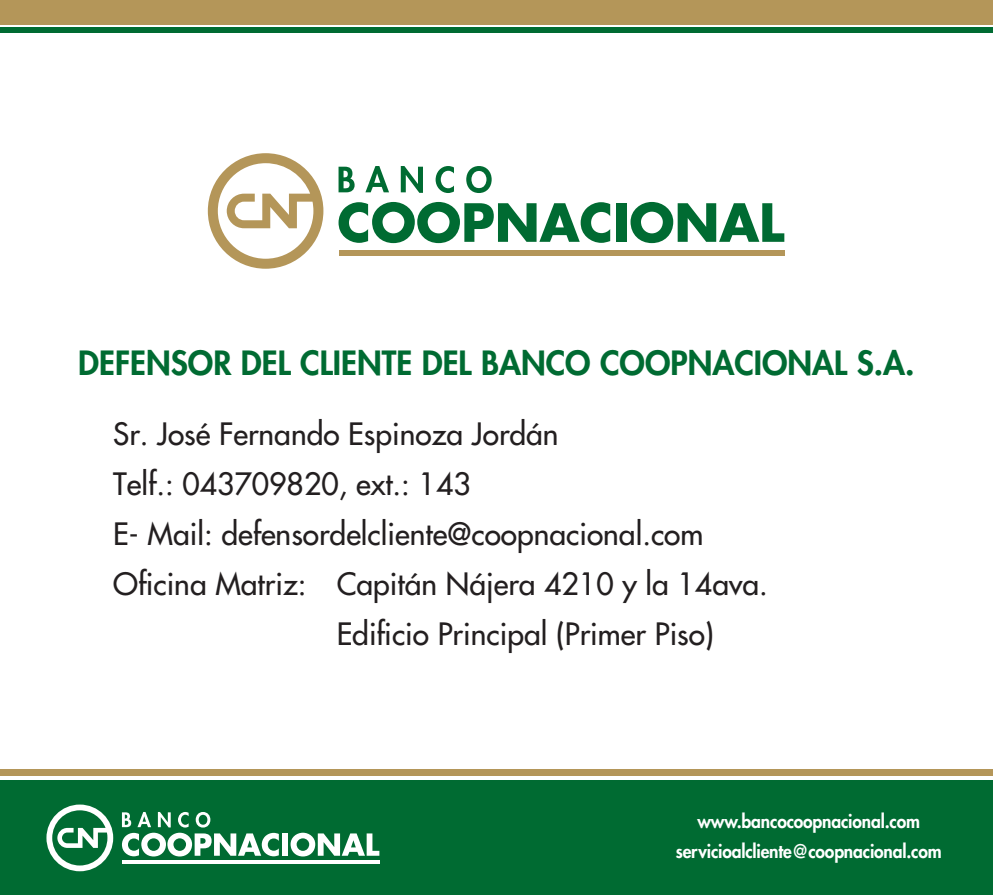
<style>
.page{position:relative;width:993px;height:895px;background:#fff}
.page>*{position:absolute;margin:0;border:0;box-sizing:border-box;transform-origin:0 0}
.t1{font:800 32.5px "Futura Std";color:#006b32}
.t2{font:500 30px "Futura Std";color:#231f20}
.t3{font:800 18.3px/29.6px "Futura Std";letter-spacing:-.01em;color:#fff;text-align:center;scale:.95 1}
</style>
<div class="page">
<div style="left:0;top:780px;width:992px;height:115px;background:#006b32"></div>
<div style="left:0;top:0;width:992px;height:24px;background:#b49659"></div>
<div style="left:0;top:769px;width:992px;height:6px;background:#b49659"></div>
<div style="left:0;top:28px;width:992px;height:5px;background:#006b32"></div>
<hr style="left:122px;top:860px;width:257px;height:4px;background:#fff">
<svg style="left:122px;top:812px;width:157px;height:44px"></svg>
<div style="left:282px;top:833px;width:6px;height:22px;background:#fff"></div>
<svg style="left:290px;top:832px;width:89px;height:24px"></svg>
<svg style="left:46px;top:804px;width:67px;height:67px"></svg>
<div style="left:338px;top:250px;width:446px;height:6px;background:#b49659"></div>
<svg style="left:338px;top:167px;width:16px;height:25px"></svg>
<svg style="left:365px;top:166px;width:24px;height:26px"></svg>
<svg style="left:400px;top:166px;width:23px;height:27px"></svg>
<svg style="left:435px;top:166px;width:19px;height:27px"></svg>
<svg style="left:466px;top:166px;width:25px;height:27px"></svg>
<svg style="left:338px;top:202px;width:272px;height:41px"></svg>
<div style="left:616px;top:203px;width:10px;height:39px;background:#006b32"></div>
<svg style="left:630px;top:202px;width:154px;height:41px"></svg>
<svg style="left:208px;top:153px;width:115px;height:116px"></svg>
<p class="t1" style="left:78px;top:343px;width:837px">DEFENSOR DEL CLIENTE DEL BANCO COOPNACIONAL S.A.</p>
<p class="t2" style="left:113px;top:415px;width:447px">Sr. José Fernando Espinoza Jordán</p>
<p class="t2" style="left:113px;top:465px;width:359px">Telf.: 043709820, ext.: 143</p>
<p class="t2" style="left:113px;top:515px;width:591px">E- Mail: defensordelcliente@coopnacional.com</p>
<p class="t2" style="left:113px;top:565px;width:655px">Oficina Matriz: Capitán Nájera 4210 y la 14ava.</p>
<p class="t2" style="left:336px;top:615px;width:378px">Edificio Principal (Primer Piso)</p>
<p class="t3" style="left:675px;top:807px;width:281px">www.bancocoopnacional.com servicioalcliente@coopnacional.com</p>
</div>
